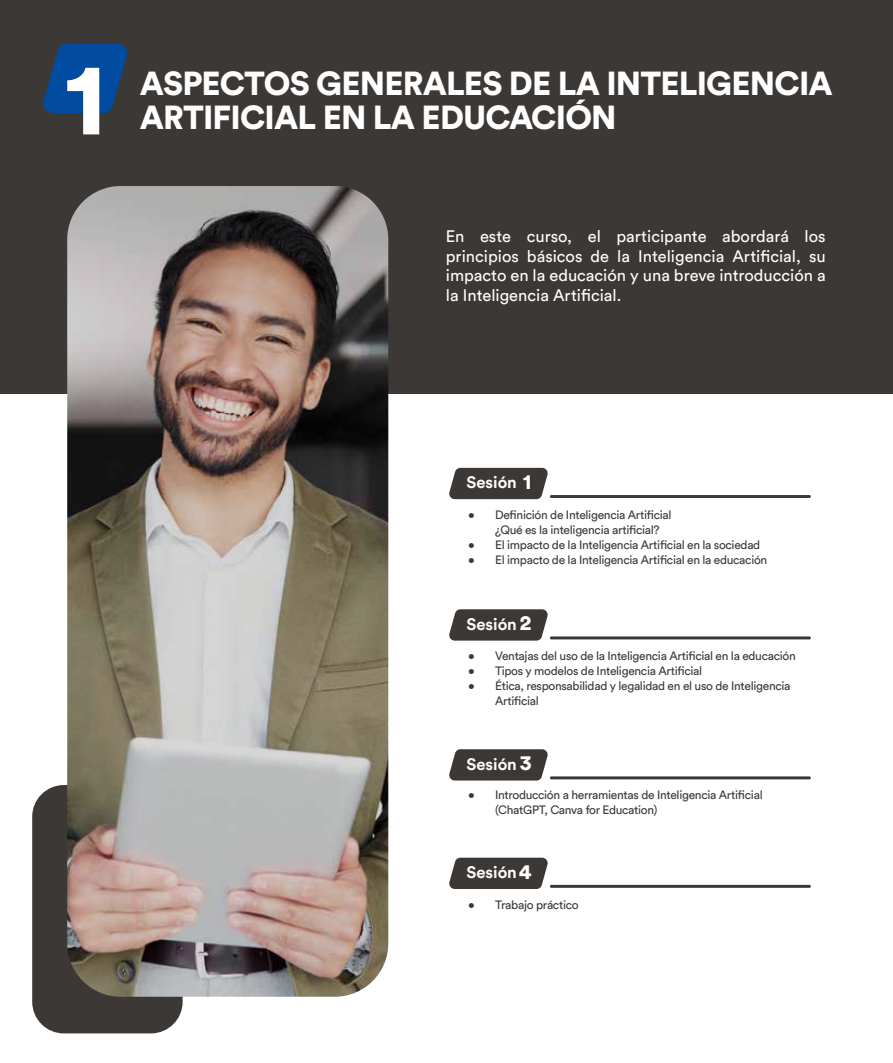
<style>
.page{position:relative;width:893px;height:1063px;background:#fff}
.page>*{position:absolute;margin:0;border:0;box-sizing:border-box;transform-origin:0 0}
.t1{font:900 102.6px "Circular Std";color:#fff}
.t2{font:900 33px "Circular Std";letter-spacing:-.025em;color:#fff}
.t3{font:16.5px/19.5px "Circular Std";color:#fff;text-align:justify}
.t4{font:700 16.5px "Circular Std";color:#fff}
.t5{font:12px/15px "Circular Std";letter-spacing:-.025em;color:#3c3836}
.s1{font-weight:900;font-size:21px}
</style>
<div class="page">
<div style="left:0;top:0;width:893px;height:394px;background:#3c3836"></div>
<svg style="left:43px;top:43px;width:85px;height:70px"></svg>
<div style="left:32px;top:785px;width:151px;height:248px;background:#3c3836;border-radius:32px"></div>
<img style="left:67px;top:186px;width:321px;height:811px">
<svg style="left:449px;top:468px;width:99px;height:31px;background:#494543"></svg>
<hr style="left:550px;top:495px;width:261px;height:3px;background:#3c3836">
<svg style="left:449px;top:609px;width:99px;height:32px;background:#4d4947"></svg>
<hr style="left:550px;top:636px;width:261px;height:3px;background:#3c3836">
<svg style="left:449px;top:749px;width:99px;height:32px;background:#4d4947"></svg>
<hr style="left:550px;top:776px;width:261px;height:3px;background:#3c3836">
<svg style="left:449px;top:858px;width:99px;height:31px;background:#494543"></svg>
<hr style="left:550px;top:885px;width:261px;height:3px;background:#3c3836">
<h1 class="t1" style="left:64px;top:30px;width:44px">1</h1>
<h2 class="t2" style="left:140px;top:61px;width:695px">ASPECTOS GENERALES DE LA INTELIGENCIA</h2>
<h2 class="t2" style="left:140px;top:96px;width:478px">ARTIFICIAL EN LA EDUCACIÓN</h2>
<h3 class="t3" style="left:446px;top:227px;width:381px">En este curso, el participante abordará los principios básicos de la Inteligencia Artificial, su impacto en la educación y una breve introducción a la Inteligencia Artificial.</h3>
<h3 class="t4" style="left:466px;top:472px;width:66px">Sesión <span class="s1">1</span></h3>
<p class="t5" style="left:495px;top:508px;width:178px;text-indent:-27px">• Definición de Inteligencia Artificial ¿Qué es la inteligencia artificial?</p>
<p class="t5" style="left:468px;top:538px;width:294px">• El impacto de la Inteligencia Artificial en la sociedad</p>
<p class="t5" style="left:468px;top:553px;width:301px">• El impacto de la Inteligencia Artificial en la educación</p>
<h3 class="t4" style="left:466px;top:613px;width:66px">Sesión <span class="s1">2</span></h3>
<p class="t5" style="left:468px;top:649px;width:329px">• Ventajas del uso de la Inteligencia Artificial en la educación</p>
<p class="t5" style="left:468px;top:664px;width:236px">• Tipos y modelos de Inteligencia Artificial</p>
<p class="t5" style="left:495px;top:679px;width:297px;text-indent:-27px">• Ética, responsabilidad y legalidad en el uso de Inteligencia<br>Artificial</p>
<h3 class="t4" style="left:466px;top:753px;width:66px">Sesión <span class="s1">3</span></h3>
<p class="t5" style="left:495px;top:787px;width:269px;text-indent:-27px">• Introducción a herramientas de Inteligencia Artificial (ChatGPT, Canva for Education)</p>
<h3 class="t4" style="left:466px;top:862px;width:66px">Sesión<span class="s1">4</span></h3>
<p class="t5" style="left:468px;top:897px;width:112px">• Trabajo práctico</p>
</div>
